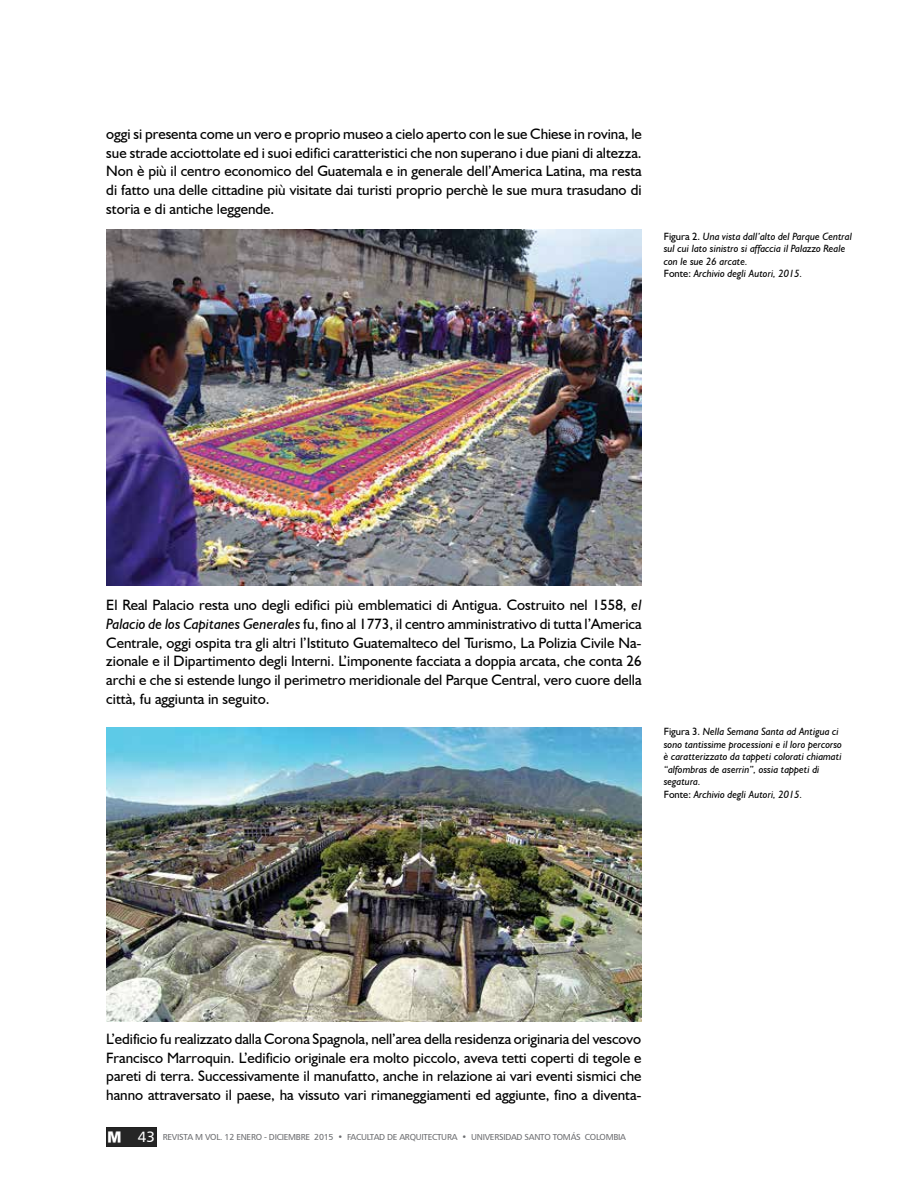
<style>
.page{position:relative;width:918px;height:1188px;background:#fff}
.page>*{position:absolute;margin:0;border:0;box-sizing:border-box;transform-origin:0 0}
.t1{font:15px/18.8px "Humanist 521 BT";color:#000;text-align:justify}
.t2{font:italic 10.5px/12.6px "Humanist 521 BT";color:#000}
.t3{font:8.7px "Humanist 777 BT Roman B";letter-spacing:-.03em;color:#6d6e71}
.s1{font-style:normal}
.s2{font-style:italic}
.s3{font-size:15px;color:#fff}
</style>
<div class="page">
<img style="left:106px;top:230px;width:536px;height:356px">
<img style="left:106px;top:727px;width:536px;height:295px">
<img style="left:106px;top:1127px;width:51px;height:20px">
<p class="t1" style="left:106px;top:124px;width:537px">oggi si presenta come un vero e proprio museo a cielo aperto con le sue Chiese in rovina, le sue strade acciottolate ed i suoi edifici caratteristici che non superano i due piani di altezza.<br>Non è più il centro economico del Guatemala e in generale dell’America Latina, ma resta di fatto una delle cittadine più visitate dai turisti proprio perchè le sue mura trasudano di storia e di antiche leggende.</p>
<p class="t2" style="left:664px;top:230px;width:190px"><span class="s1">Figura 2.</span> Una vista dall’alto del Parque Central sul cui lato sinistro si affaccia il Palazzo Reale con le sue 26 arcate.<br><span class="s1">Fonte:</span> Archivio degli Autori, 2015.</p>
<p class="t1" style="left:106px;top:595px;width:537px">El Real Palacio resta uno degli edifici più emblematici di Antigua. Costruito nel 1558, <span class="s2">el Palacio de los Capitanes Generales</span> fu, fino al 1773, il centro amministrativo di tutta l’America Centrale, oggi ospita tra gli altri l’Istituto Guatemalteco del Turismo, La Polizia Civile Na&shy;zionale e il Dipartimento degli Interni. L’imponente facciata a doppia arcata, che conta 26 archi e che si estende lungo il perimetro meridionale del Parque Central, vero cuore della città, fu aggiunta in seguito.</p>
<p class="t2" style="left:664px;top:725px;width:180px"><span class="s1">Figura 3.</span> Nella Semana Santa ad Antigua ci sono tantissime processioni e il loro percorso è caratterizzato da tappeti colorati chiamati “alfombras de aserrin”, ossia tappeti di segatura.<br><span class="s1">Fonte:</span> Archivio degli Autori, 2015.</p>
<p class="t1" style="left:106px;top:1029px;width:537px">L’edificio fu realizzato dalla Corona Spagnola, nell’area della residenza originaria del vescovo Francisco Marroquin. L’edificio originale era molto piccolo, aveva tetti coperti di tegole e pareti di terra. Successivamente il manufatto, anche in relazione ai vari eventi sismici che hanno attraversato il paese, ha vissuto vari rimaneggiamenti ed aggiunte, fino a diventa-</p>
<p class="t3" style="left:138px;top:1132px;width:490px"><span class="s3">43</span> REVISTA M VOL. 12 ENERO - DICIEMBRE 2015 • FACULTAD DE ARQUITECTURA • UNIVERSIDAD SANTO TOMÁS COLOMBIA</p>
</div>
